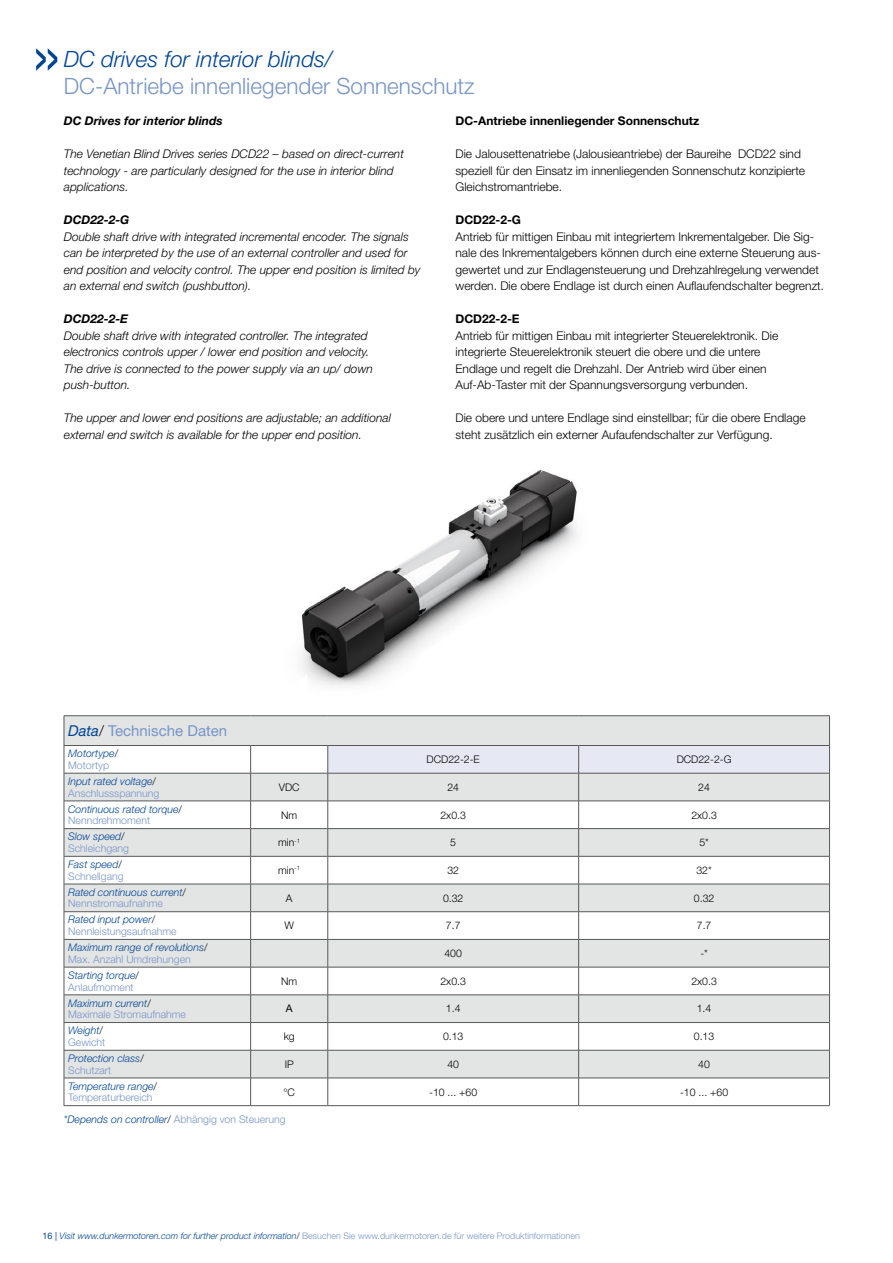
<style>
.page{position:relative;width:893px;height:1263px;background:#fff}
.page>*{position:absolute;margin:0;border:0;box-sizing:border-box;transform-origin:0 0}
.t1{font:300 22.5px "Helvetica Neue LT Std";color:#7895c8}
.t2{font:italic 300 22.5px "Helvetica Neue LT Std";color:#004494}
.t3{font:15px "Helvetica Neue LT Std";color:#7895c8}
.t4{font:300 12px/16.5px "Helvetica Neue LT Std";color:#000}
.t5{font:italic 300 12px/16.5px "Helvetica Neue LT Std";color:#000}
.t6{font:700 12px "Helvetica Neue LT Std";color:#000}
.t7{font:italic 700 12px "Helvetica Neue LT Std";color:#000}
.t8{font:italic 300 10.5px/11.7px "Helvetica Neue LT Std";color:#004494}
.t9{font:300 10.5px/11.7px "Helvetica Neue LT Std";color:#7895c8}
.t10{font:300 10.5px "Helvetica Neue LT Std";color:#000}
.t11{font:10.5px "Helvetica Neue LT Std";color:#000}
.t12{font:300 9px "Helvetica Neue LT Std";color:#7895c8}
.s1{font-style:italic;color:#004494}
.s2{font-weight:300;color:#000}
.s3{font-style:normal;color:#000}
.s4{font-style:normal;color:#7895c8}
.s5{color:#000}
.s6{font-weight:400;color:#004494}
</style>
<div class="page">
<img style="left:301px;top:470px;width:277px;height:216px">
<svg style="left:36px;top:48px;width:21px;height:23px"></svg>
<div style="left:64px;top:716px;width:765px;height:29px;background:#e3e4e4"></div>
<svg style="left:65px;top:774px;width:263px;height:304px;fill:#e3e4e4"></svg>
<svg style="left:251px;top:829px;width:77px;height:138px;fill:#e3e4e4"></svg>
<hr style="left:64px;top:715px;width:187px;height:1px;background:#58585a">
<hr style="left:251px;top:715px;width:77px;height:1px;background:#58585a">
<hr style="left:328px;top:715px;width:251px;height:1px;background:#58585a">
<hr style="left:579px;top:715px;width:251px;height:1px;background:#58585a">
<hr style="left:64px;top:745px;width:187px;height:1px;background:#58585a">
<hr style="left:251px;top:745px;width:77px;height:1px;background:#58585a">
<hr style="left:64px;top:773px;width:187px;height:1px;background:#58585a">
<hr style="left:251px;top:773px;width:77px;height:1px;background:#58585a">
<hr style="left:64px;top:801px;width:187px;height:1px;background:#58585a">
<hr style="left:251px;top:801px;width:77px;height:1px;background:#58585a">
<hr style="left:64px;top:828px;width:187px;height:1px;background:#58585a">
<hr style="left:251px;top:828px;width:77px;height:1px;background:#58585a">
<hr style="left:64px;top:856px;width:187px;height:1px;background:#58585a">
<hr style="left:251px;top:856px;width:77px;height:1px;background:#58585a">
<hr style="left:64px;top:884px;width:187px;height:1px;background:#58585a">
<hr style="left:251px;top:884px;width:77px;height:1px;background:#58585a">
<hr style="left:64px;top:911px;width:187px;height:1px;background:#58585a">
<hr style="left:251px;top:911px;width:77px;height:1px;background:#58585a">
<hr style="left:64px;top:939px;width:187px;height:1px;background:#58585a">
<hr style="left:251px;top:939px;width:77px;height:1px;background:#58585a">
<hr style="left:64px;top:967px;width:187px;height:1px;background:#58585a">
<hr style="left:251px;top:967px;width:77px;height:1px;background:#58585a">
<hr style="left:64px;top:994px;width:187px;height:1px;background:#58585a">
<hr style="left:251px;top:994px;width:77px;height:1px;background:#58585a">
<hr style="left:64px;top:1022px;width:187px;height:1px;background:#58585a">
<hr style="left:251px;top:1022px;width:77px;height:1px;background:#58585a">
<hr style="left:64px;top:1050px;width:187px;height:1px;background:#58585a">
<hr style="left:251px;top:1050px;width:77px;height:1px;background:#58585a">
<svg style="left:64px;top:716px;width:1px;height:389px"></svg>
<svg style="left:250px;top:746px;width:1px;height:359px"></svg>
<svg style="left:328px;top:716px;width:502px;height:389px"></svg>
<hr style="left:64px;top:1078px;width:187px;height:1px;background:#58585a">
<hr style="left:251px;top:1078px;width:77px;height:1px;background:#58585a">
<hr style="left:328px;top:1078px;width:251px;height:1px;background:#58585a">
<hr style="left:579px;top:1078px;width:251px;height:1px;background:#58585a">
<hr style="left:64px;top:1105px;width:187px;height:1px;background:#58585a">
<hr style="left:251px;top:1105px;width:77px;height:1px;background:#58585a">
<hr style="left:328px;top:1105px;width:251px;height:1px;background:#58585a">
<hr style="left:579px;top:1105px;width:251px;height:1px;background:#58585a">
<h1 class="t2" style="left:64px;top:46px;width:270px">DC drives for interior blinds/</h1>
<h1 class="t1" style="left:64px;top:72px;width:412px">DC-Antriebe innenliegender Sonnenschutz</h1>
<p class="t7" style="left:64px;top:114px;width:160px">DC Drives for interior blinds</p>
<p class="t5" style="left:64px;top:146px;width:342px">The Venetian Blind Drives series DCD22 – based on direct-current technology - are particularly designed for the use in interior blind applications.</p>
<p class="t7" style="left:64px;top:213px;width:67px">DCD22-2-G</p>
<p class="t5" style="left:64px;top:228px;width:358px">Double shaft drive with integrated incremental encoder. The signals can be interpreted by the use of an external controller and used for end position and velocity control. The upper end position is limited by an external end switch (pushbutton).</p>
<p class="t7" style="left:64px;top:312px;width:66px">DCD22-2-E</p>
<p class="t5" style="left:64px;top:327px;width:311px">Double shaft drive with integrated controller. The integrated electronics controls upper / lower end position and velocity.<br>The drive is connected to the power supply via an up/ down push-button.</p>
<p class="t5" style="left:64px;top:410px;width:329px">The upper and lower end positions are adjustable; an additional external end switch is available for the upper end position.</p>
<p class="t6" style="left:455px;top:114px;width:245px">DC-Antriebe innenliegender Sonnenschutz</p>
<p class="t4" style="left:455px;top:146px;width:351px">Die Jalousettenatriebe (Jalousieantriebe) der Baureihe DCD22 sind speziell für den Einsatz im innenliegenden Sonnenschutz konzipierte<br>Gleichstromantriebe.</p>
<p class="t6" style="left:455px;top:213px;width:67px">DCD22-2-G</p>
<p class="t4" style="left:455px;top:228px;width:370px">Antrieb für mittigen Einbau mit integriertem Inkrementalgeber. Die Sig&shy;nale des Inkrementalgebers können durch eine externe Steuerung aus&shy;gewertet und zur Endlagensteuerung und Drehzahlregelung verwendet werden. Die obere Endlage ist durch einen Auflaufendschalter begrenzt.</p>
<p class="t6" style="left:455px;top:312px;width:66px">DCD22-2-E</p>
<p class="t4" style="left:455px;top:327px;width:324px">Antrieb für mittigen Einbau mit integrierter Steuerelektronik. Die integrierte Steuerelektronik steuert die obere und die untere Endlage und regelt die Drehzahl. Der Antrieb wird über einen Auf-Ab-Taster mit der Spannungsversorgung verbunden.</p>
<p class="t4" style="left:455px;top:410px;width:352px">Die obere und untere Endlage sind einstellbar; für die obere Endlage steht zusätzlich ein externer Aufaufendschalter zur Verfügung.</p>
<p class="t3" style="left:68px;top:722px;width:160px"><span class="s1">Data</span><span class="s2">/</span> Technische Daten</p>
<p class="t8" style="left:68px;top:747px;width:51px">Motortype<span class="s3">/<br></span><span class="s4">Motortyp</span></p>
<p class="t10" style="left:427px;top:753px;width:55px">DCD22-2-E</p>
<p class="t10" style="left:677px;top:753px;width:56px">DCD22-2-G</p>
<p class="t8" style="left:68px;top:775px;width:92px">Input rated voltage<span class="s3">/<br></span><span class="s4">Anschlussspannung</span></p>
<p class="t10" style="left:279px;top:781px;width:22px">VDC</p>
<p class="t10" style="left:447px;top:781px;width:13px">24</p>
<p class="t10" style="left:698px;top:781px;width:13px">24</p>
<p class="t8" style="left:68px;top:803px;width:115px">Continuous rated torque<span class="s3">/<br></span><span class="s4">Nenndrehmoment</span></p>
<p class="t10" style="left:281px;top:808px;width:18px">Nm</p>
<p class="t10" style="left:440px;top:808px;width:27px">2x0.3</p>
<p class="t10" style="left:691px;top:808px;width:27px">2x0.3</p>
<p class="t9" style="left:68px;top:830px;width:62px"><span class="s1">Slow speed</span><span class="s5">/<br></span>Schleichgang</p>
<p class="t10" style="left:278px;top:836px;width:24px">min<sup>-1</sup></p>
<p class="t10" style="left:450px;top:836px;width:7px">5</p>
<p class="t10" style="left:699px;top:836px;width:11px">5*</p>
<p class="t9" style="left:68px;top:858px;width:57px"><span class="s1">Fast speed</span><span class="s5">/<br></span>Schnellgang</p>
<p class="t10" style="left:278px;top:864px;width:23px">min<sup>-1</sup></p>
<p class="t10" style="left:447px;top:864px;width:13px">32</p>
<p class="t10" style="left:696px;top:864px;width:17px">32*</p>
<p class="t8" style="left:68px;top:886px;width:119px">Rated continuous current<span class="s3">/<br></span><span class="s4">Nennstromaufnahme</span></p>
<p class="t10" style="left:286px;top:891px;width:8px">A</p>
<p class="t10" style="left:443px;top:891px;width:22px">0.32</p>
<p class="t10" style="left:694px;top:891px;width:22px">0.32</p>
<p class="t9" style="left:68px;top:914px;width:110px"><span class="s1">Rated input power</span><span class="s5">/<br></span>Nennleistungsaufnahme</p>
<p class="t10" style="left:284px;top:919px;width:11px">W</p>
<p class="t10" style="left:446px;top:919px;width:16px">7.7</p>
<p class="t10" style="left:697px;top:919px;width:16px">7.7</p>
<p class="t8" style="left:68px;top:941px;width:141px">Maximum range of revolutions<span class="s3">/<br></span><span class="s4">Max. Anzahl Umdrehungen</span></p>
<p class="t10" style="left:444px;top:947px;width:19px">400</p>
<p class="t10" style="left:700px;top:947px;width:9px">-*</p>
<p class="t8" style="left:68px;top:969px;width:72px">Starting torque<span class="s3">/<br></span><span class="s4">Anlaufmoment</span></p>
<p class="t10" style="left:281px;top:974px;width:17px">Nm</p>
<p class="t10" style="left:440px;top:974px;width:27px">2x0.3</p>
<p class="t10" style="left:691px;top:974px;width:27px">2x0.3</p>
<p class="t9" style="left:68px;top:997px;width:119px"><span class="s1">Maximum current</span><span class="s5">/<br></span>Maximale Stromaufnahme</p>
<p class="t11" style="left:286px;top:1002px;width:8px">A</p>
<p class="t10" style="left:446px;top:1002px;width:16px">1.4</p>
<p class="t10" style="left:697px;top:1002px;width:16px">1.4</p>
<p class="t9" style="left:68px;top:1024px;width:39px"><span class="s1">Weight</span><span class="s5">/<br></span>Gewicht</p>
<p class="t10" style="left:284px;top:1030px;width:13px">kg</p>
<p class="t10" style="left:443px;top:1030px;width:22px">0.13</p>
<p class="t10" style="left:694px;top:1030px;width:22px">0.13</p>
<p class="t8" style="left:68px;top:1052px;width:77px">Protection class<span class="s3">/<br></span><span class="s4">Schutzart</span></p>
<p class="t10" style="left:285px;top:1058px;width:10px">IP</p>
<p class="t10" style="left:447px;top:1058px;width:13px">40</p>
<p class="t10" style="left:698px;top:1058px;width:13px">40</p>
<p class="t9" style="left:68px;top:1080px;width:90px"><span class="s1">Temperature range</span><span class="s5">/<br></span>Temperaturbereich</p>
<p class="t10" style="left:283px;top:1085px;width:13px">°C</p>
<p class="t10" style="left:429px;top:1085px;width:50px">-10 ... +60</p>
<p class="t10" style="left:680px;top:1085px;width:50px">-10 ... +60</p>
<p class="t8" style="left:64px;top:1113px;width:223px">*Depends on controller<span class="s3">/</span> <span class="s4">Abhängig von Steuerung</span></p>
<p class="t12" style="left:43px;top:1230px;width:539px"><span class="s6">16 |</span> <span class="s1">Visit www.dunkermotoren.com for further product information</span><span class="s5">/</span> Besuchen Sie www.dunkermotoren.de für weitere Produktinformationen</p>
</div>
